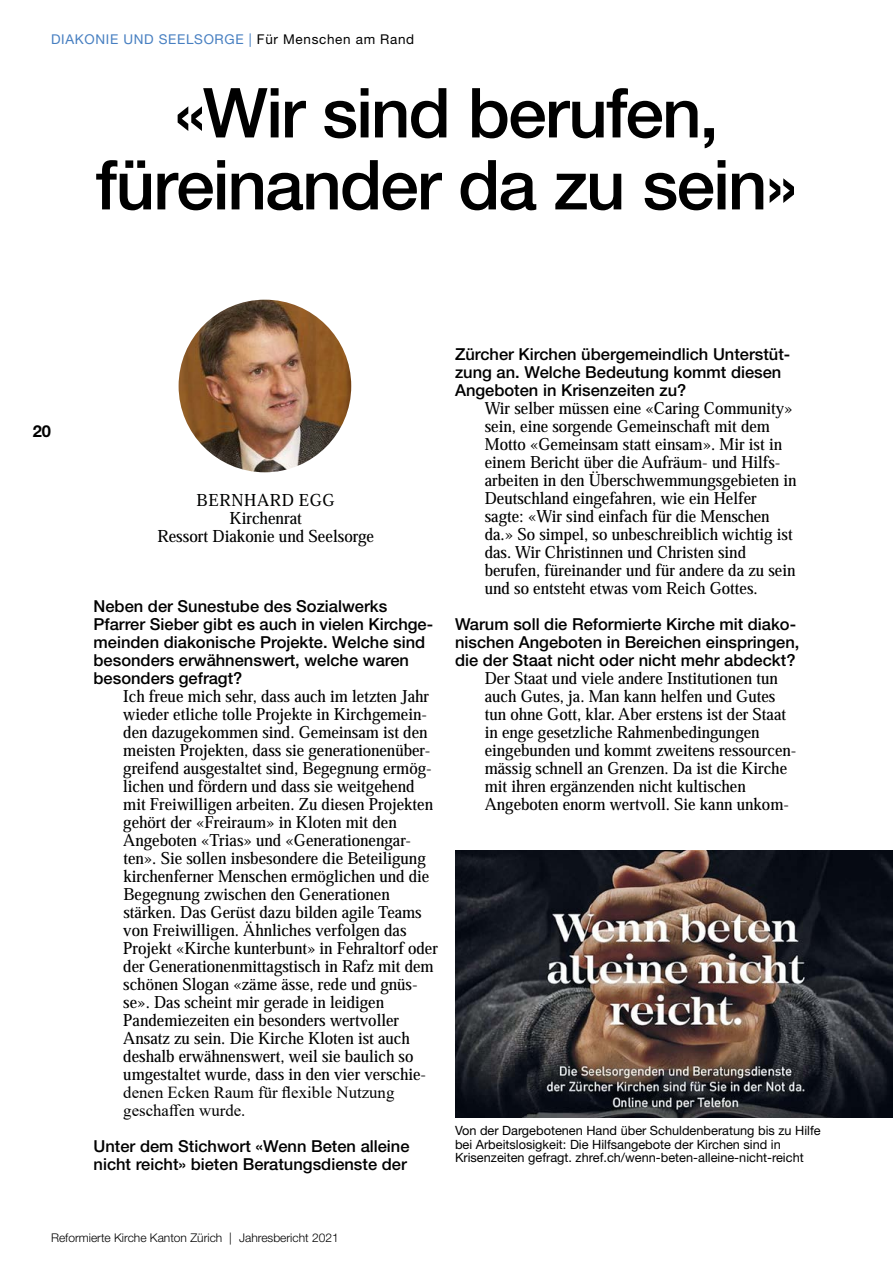
<style>
.page{position:relative;width:893px;height:1263px;background:#fff}
.page>*{position:absolute;margin:0;border:0;box-sizing:border-box;transform-origin:0 0}
.t1{font:500 69px/72px "Helvetica Neue LT Pro";letter-spacing:-.025em;color:#000;text-align:center}
.t2{font:16.95px "Times New Roman";color:#000}
.t3{font:16.95px/18px "Times New Roman";letter-spacing:.02em;color:#010202;text-align:center}
.t4{font:16.8px/18px "Times New Roman";color:#000}
.t5{font:500 16.5px/18px "Helvetica Neue LT Pro";color:#000}
.t6{font:700 16.5px "Helvetica Neue LT Pro";color:#000}
.t7{font:13.5px "Helvetica Neue LT Pro";letter-spacing:.05em;color:#477fc1}
.t8{font:12.75px/13.6px "Helvetica Neue LT Pro";color:#000}
.t9{font:300 12px "Helvetica Neue LT Pro";color:#000}
.s1{color:#000}
</style>
<div class="page">
<img style="left:179px;top:300px;width:172px;height:172px;border-radius:86px">
<img style="left:455px;top:850px;width:438px;height:268px">
<p class="t7" style="left:51px;top:31px;width:365px">DIAKONIE UND SEELSORGE | <span class="s1">Für Menschen am Rand</span></p>
<h1 class="t1" style="left:96px;top:76px;width:703px">«Wir sind berufen, füreinander da zu sein»</h1>
<p class="t6" style="left:33px;top:421px;width:20px">20</p>
<p class="t3" style="left:197px;top:492px;width:140px">BERNHARD EGG<br>Kirchenrat</p>
<p class="t2" style="left:157px;top:527px;width:218px">Ressort Diakonie und Seelsorge</p>
<p class="t5" style="left:94px;top:597px;width:341px">Neben der Sunestube des Sozialwerks Pfarrer Sieber gibt es auch in vielen Kirchge&shy;meinden diakonische Projekte. Welche sind besonders erwähnenswert, welche waren besonders gefragt?</p>
<p class="t4" style="left:123px;top:688px;width:316px">Ich freue mich sehr, dass auch im letzten Jahr wieder etliche tolle Projekte in Kirchgemein&shy;den dazugekommen sind. Gemeinsam ist den meisten Projekten, dass sie generationenüber&shy;greifend ausgestaltet sind, Begegnung ermög&shy;lichen und fördern und dass sie weitgehend mit Freiwilligen arbeiten. Zu diesen Projekten gehört der «Freiraum» in Kloten mit den Angeboten «Trias» und «Generationengar&shy;ten». Sie sollen insbesondere die Beteiligung kirchenferner Menschen ermöglichen und die Begegnung zwischen den Generationen stärken. Das Gerüst dazu bilden agile Teams von Freiwilligen. Ähnliches verfolgen das Projekt «Kirche kunterbunt» in Fehraltorf oder der Generationenmittagstisch in Rafz mit dem schönen Slogan «zäme ässe, rede und gnüs&shy;se». Das scheint mir gerade in leidigen Pandemiezeiten ein besonders wertvoller Ansatz zu sein. Die Kirche Kloten ist auch deshalb erwähnenswert, weil sie baulich so umgestaltet wurde, dass in den vier verschie&shy;denen Ecken Raum für flexible Nutzung geschaffen wurde.</p>
<p class="t5" style="left:94px;top:1137px;width:318px">Unter dem Stichwort «Wenn Beten alleine nicht reicht» bieten Beratungsdienste der</p>
<p class="t5" style="left:455px;top:345px;width:337px">Zürcher Kirchen übergemeindlich Unterstüt&shy;zung an. Welche Bedeutung kommt diesen<br>Angeboten in Krisenzeiten zu?</p>
<p class="t4" style="left:485px;top:400px;width:313px">Wir selber müssen eine «Caring Community» sein, eine sorgende Gemeinschaft mit dem Motto «Gemeinsam statt einsam». Mir ist in einem Bericht über die Aufräum- und Hilfs&shy;arbeiten in den Überschwemmungsgebieten in Deutschland eingefahren, wie ein Helfer sagte: «Wir sind einfach für die Menschen da.» So simpel, so unbeschreiblich wichtig ist das. Wir Christinnen und Christen sind berufen, füreinander und für andere da zu sein und so entsteht etwas vom Reich Gottes.</p>
<p class="t5" style="left:455px;top:615px;width:346px">Warum soll die Reformierte Kirche mit diako&shy;nischen Angeboten in Bereichen einspringen, die der Staat nicht oder nicht mehr abdeckt?</p>
<p class="t4" style="left:485px;top:670px;width:313px">Der Staat und viele andere Institutionen tun auch Gutes, ja. Man kann helfen und Gutes tun ohne Gott, klar. Aber erstens ist der Staat in enge gesetzliche Rahmenbedingungen eingebunden und kommt zweitens ressourcen&shy;mässig schnell an Grenzen. Da ist die Kirche mit ihren ergänzenden nicht kultischen Angeboten enorm wertvoll. Sie kann unkom-</p>
<p class="t8" style="left:455px;top:1123px;width:367px">Von der Dargebotenen Hand über Schuldenberatung bis zu Hilfe bei Arbeitslosigkeit: Die Hilfsangebote der Kirchen sind in<br>Krisenzeiten gefragt. zhref.ch/wenn-beten-alleine-nicht-reicht</p>
<p class="t9" style="left:51px;top:1230px;width:289px">Reformierte Kirche Kanton Zürich | Jahresbericht 2021</p>
</div>
